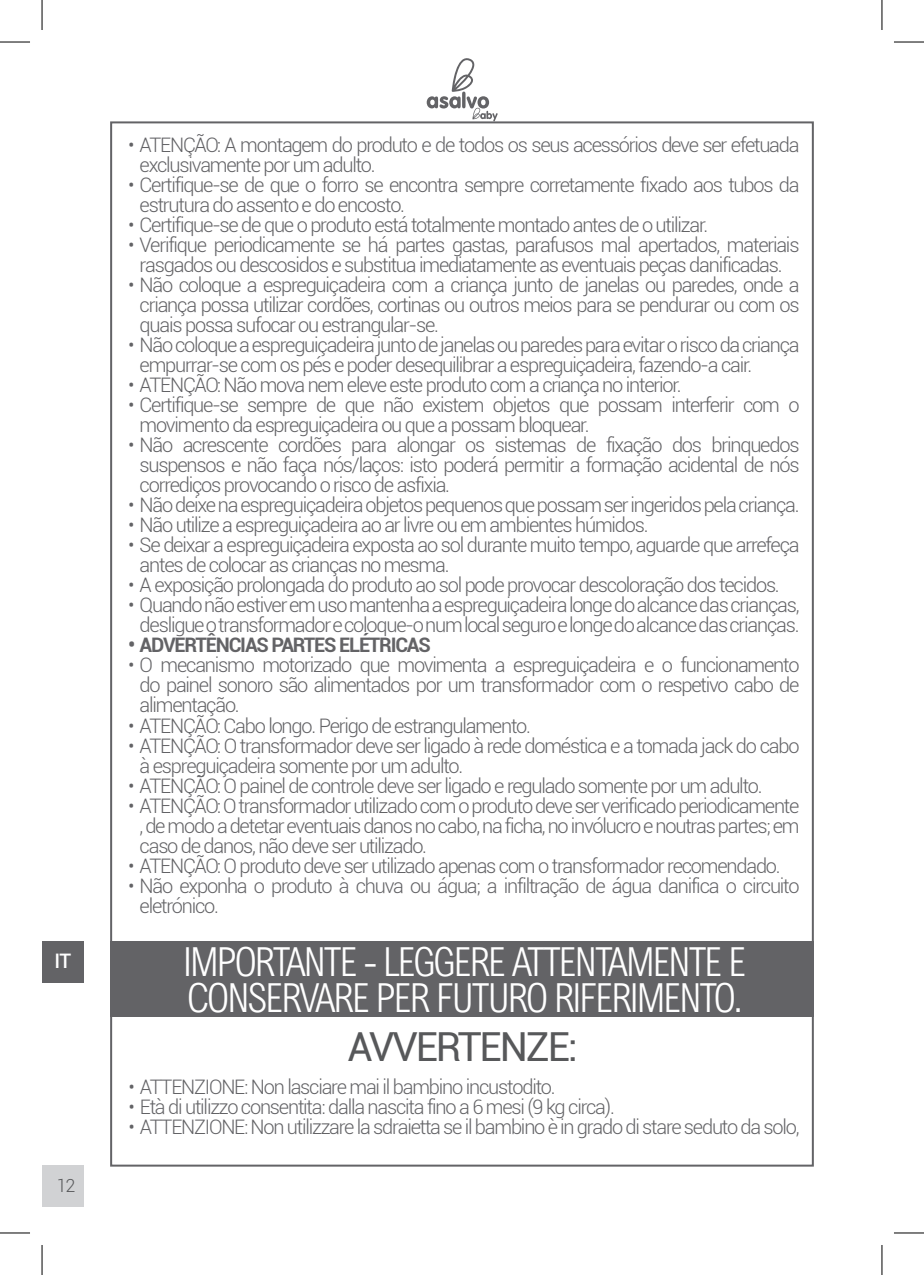
<style>
.page{position:relative;width:924px;height:1275px;background:#fff}
.page>*{position:absolute;margin:0;border:0;box-sizing:border-box;transform-origin:0 0}
.t1{font:300 40px/36px "Arial Nova Cond";letter-spacing:-.05em;color:#fff}
.t2{font:40px "Roboto";letter-spacing:-.05em;color:#57585a}
.t3{font:300 20px/20px "Roboto";letter-spacing:-.06em;color:#636366}
.t4{font:700 20px "Roboto";letter-spacing:-.06em;color:#636366}
.t5{font:500 20px "Roboto";color:#fff}
.t6{font:300 18px "Roboto";color:#57585a}
</style>
<div class="page">
<div style="left:42px;top:1165px;width:42px;height:41px;background:#d1d2d4"></div>
<svg style="left:426px;top:58px;width:71px;height:63px"></svg>
<div style="left:110px;top:941px;width:703px;height:75px;background:#636366"></div>
<div style="left:42px;top:941px;width:42px;height:41px;background:#636366"></div>
<hr style="left:0;top:42px;width:30px;height:1px;background:#000">
<hr style="left:893px;top:42px;width:30px;height:1px;background:#000">
<hr style="left:0;top:1232px;width:30px;height:1px;background:#000">
<hr style="left:893px;top:1232px;width:30px;height:1px;background:#000">
<hr style="left:42px;top:0;width:1px;height:30px;background:#000">
<hr style="left:42px;top:1245px;width:1px;height:30px;background:#000">
<hr style="left:881px;top:0;width:1px;height:30px;background:#000">
<hr style="left:881px;top:1245px;width:1px;height:30px;background:#000">
<p class="t5" style="left:54px;top:947px;width:18px">IT</p>
<p class="t6" style="left:57px;top:1172px;width:20px">12</p>
<p class="t3" style="left:140px;top:134px;width:661px;text-indent:-11px">• ATENÇÃO: A montagem do produto e de todos os seus acessórios deve ser efetuada exclusivamente por um adulto.</p>
<p class="t3" style="left:140px;top:174px;width:661px;text-indent:-11px">• Certifique-se de que o forro se encontra sempre corretamente fixado aos tubos da estrutura do assento e do encosto.</p>
<p class="t3" style="left:128px;top:214px;width:581px">• Certifique-se de que o produto está totalmente montado antes de o utilizar.</p>
<p class="t3" style="left:128px;top:234px;width:672px;text-align:center">• Verifique periodicamente se há partes gastas, parafusos mal apertados, materiais rasgados ou descosidos e substitua imediatamente as eventuais peças danificadas.</p>
<p class="t3" style="left:140px;top:274px;width:661px;text-align:justify;text-indent:-11px">• Não coloque a espreguiçadeira com a criança junto de janelas ou paredes, onde a criança possa utilizar cordões, cortinas ou outros meios para se pendurar ou com os quais possa sufocar ou estrangular-se.</p>
<p class="t3" style="left:140px;top:334px;width:661px;text-indent:-11px">• Não coloque a espreguiçadeira junto de janelas ou paredes para evitar o risco da criança empurrar-se com os pés e poder desequilibrar a espreguiçadeira, fazendo-a cair.</p>
<p class="t3" style="left:128px;top:374px;width:554px">• ATENÇÃO: Não mova nem eleve este produto com a criança no interior.</p>
<p class="t3" style="left:140px;top:394px;width:661px;text-indent:-11px">• Certifique-se sempre de que não existem objetos que possam interferir com o movimento da espreguiçadeira ou que a possam bloquear.</p>
<p class="t3" style="left:140px;top:434px;width:661px;text-align:justify;text-indent:-11px">• Não acrescente cordões para alongar os sistemas de fixação dos brinquedos suspensos e não faça nós/laços: isto poderá permitir a formação acidental de nós corrediços provocando o risco de asfixia.</p>
<p class="t3" style="left:128px;top:494px;width:672px">• Não deixe na espreguiçadeira objetos pequenos que possam ser ingeridos pela criança.</p>
<p class="t3" style="left:128px;top:514px;width:521px">• Não utilize a espreguiçadeira ao ar livre ou em ambientes húmidos.</p>
<p class="t3" style="left:140px;top:534px;width:661px;text-indent:-11px">• Se deixar a espreguiçadeira exposta ao sol durante muito tempo, aguarde que arrefeça antes de colocar as crianças no mesma.</p>
<p class="t3" style="left:128px;top:574px;width:652px">• A exposição prolongada do produto ao sol pode provocar descoloração dos tecidos.</p>
<p class="t3" style="left:128px;top:594px;width:672px;text-align:center">• Quando não estiver em uso mantenha a espreguiçadeira longe do alcance das crianças, desligue o transformador e coloque-o num local seguro e longe do alcance das crianças.</p>
<p class="t4" style="left:128px;top:631px;width:304px">• ADVERTÊNCIAS PARTES ELÉTRICAS</p>
<p class="t3" style="left:140px;top:654px;width:661px;text-align:justify;text-indent:-11px">• O mecanismo motorizado que movimenta a espreguiçadeira e o funcionamento do painel sonoro são alimentados por um transformador com o respetivo cabo de alimentação.</p>
<p class="t3" style="left:128px;top:714px;width:404px">• ATENÇÃO: Cabo longo. Perigo de estrangulamento.</p>
<p class="t3" style="left:140px;top:734px;width:661px;text-indent:-11px">• ATENÇÃO: O transformador deve ser ligado à rede doméstica e a tomada jack do cabo à espreguiçadeira somente por um adulto.</p>
<p class="t3" style="left:128px;top:774px;width:635px">• ATENÇÃO: O painel de controle deve ser ligado e regulado somente por um adulto.</p>
<p class="t3" style="left:140px;top:794px;width:661px;text-align:justify;text-indent:-11px">• ATENÇÃO: O transformador utilizado com o produto deve ser verificado periodicamente , de modo a detetar eventuais danos no cabo, na ficha, no invólucro e noutras partes; em caso de danos, não deve ser utilizado.</p>
<p class="t3" style="left:128px;top:854px;width:653px">• ATENÇÃO: O produto deve ser utilizado apenas com o transformador recomendado.</p>
<p class="t3" style="left:140px;top:874px;width:661px;text-indent:-11px">• Não exponha o produto à chuva ou água; a infiltração de água danifica o circuito eletrónico.</p>
<p class="t1" style="left:183px;top:943px;width:564px">IMPORTANTE - LEGGERE ATTENTAMENTE E<br>CONSERVARE PER FUTURO RIFERIMENTO.</p>
<p class="t2" style="left:347px;top:1018px;width:232px">AVVERTENZE:</p>
<p class="t3" style="left:128px;top:1076px;width:428px">• ATTENZIONE: Non lasciare mai il bambino incustodito.</p>
<p class="t3" style="left:128px;top:1096px;width:487px">• Età di utilizzo consentita: dalla nascita fino a 6 mesi (9 kg circa).</p>
<p class="t3" style="left:128px;top:1116px;width:672px">• ATTENZIONE: Non utilizzare la sdraietta se il bambino è in grado di stare seduto da solo,</p>
</div>
